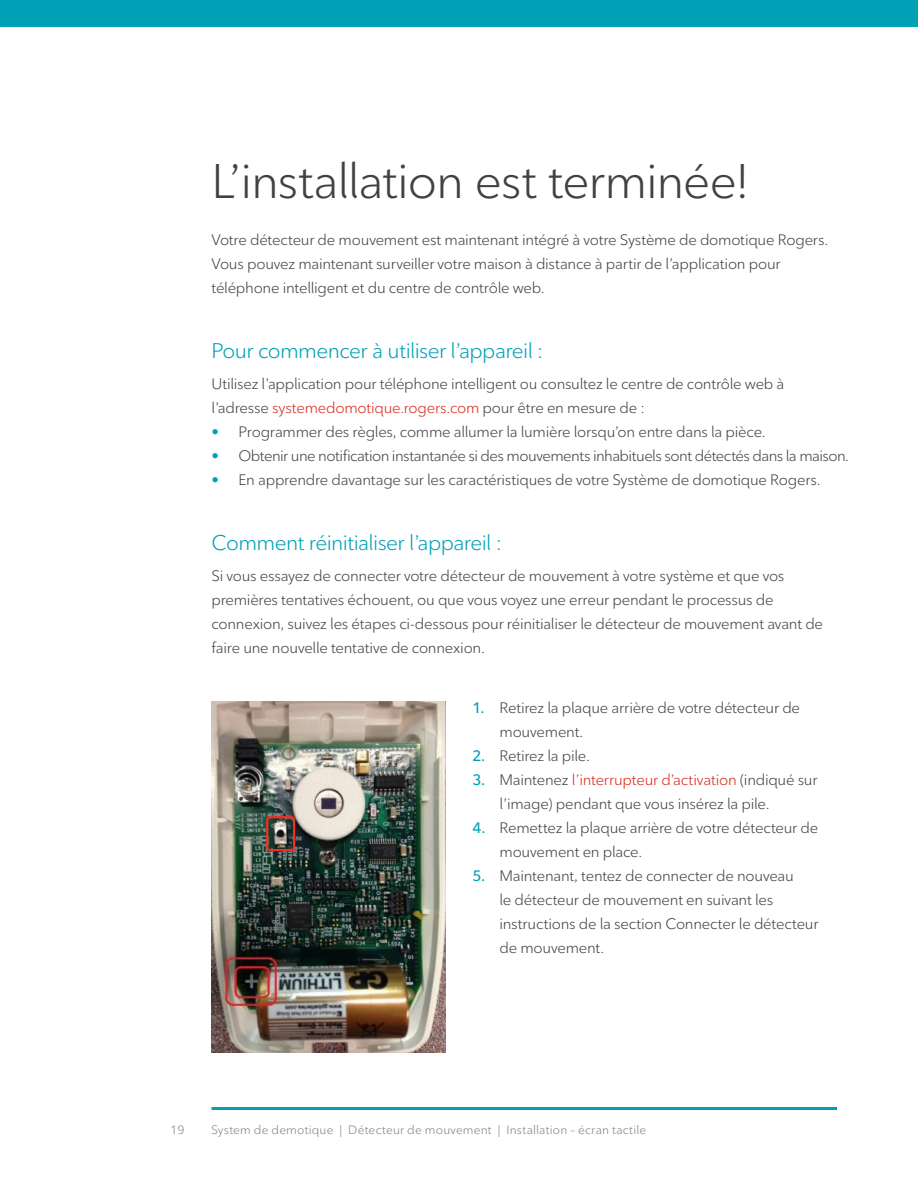
<style>
.page{position:relative;width:918px;height:1188px;background:#fff}
.page>*{position:absolute;margin:0;border:0;box-sizing:border-box;transform-origin:0 0}
.t1{font:48px "Ted Next";letter-spacing:-.025em;color:#424142}
.t2{font:21px "Ted Next";letter-spacing:-.03em;color:#00a0b7}
.t3{font:15px/24px "Ted Next";letter-spacing:-.015em;color:#424142}
.t4{font:15px "Ted Next";letter-spacing:-.035em;color:#424142}
.t5{font:12px "Ted Next";letter-spacing:.015em;color:#808284}
.s1{color:#da291c}
.s2{color:#00a0b7}
.s3{font-weight:600;color:#00a0b7}
</style>
<div class="page">
<div style="left:0;top:0;width:918px;height:27px;background:#00a0b7"></div>
<hr style="left:212px;top:1107px;width:625px;height:3px;background:#00a0b7">
<img style="left:212px;top:702px;width:233px;height:350px">
<h1 class="t1" style="left:212px;top:152px;width:540px">L’installation est terminée!</h1>
<p class="t3" style="left:212px;top:227px;width:618px">Votre détecteur de mouvement est maintenant intégré à votre Système de domotique Rogers.<br>Vous pouvez maintenant surveiller votre maison à distance à partir de l’application pour téléphone intelligent et du centre de contrôle web.</p>
<h2 class="t2" style="left:212px;top:338px;width:333px">Pour commencer à utiliser l’appareil :</h2>
<p class="t3" style="left:212px;top:371px;width:574px">Utilisez l’application pour téléphone intelligent ou consultez le centre de contrôle web à l’adresse <span class="s1">systemedomotique.rogers.com</span> pour être en mesure de :</p>
<p class="t3" style="left:212px;top:419px;width:556px"><span class="s2">•</span> Programmer des règles, comme allumer la lumière lorsqu’on entre dans la pièce.</p>
<p class="t4" style="left:212px;top:446px;width:639px"><span class="s2">•</span> Obtenir une notification instantanée si des mouvements inhabituels sont détectés dans la maison.</p>
<p class="t3" style="left:212px;top:467px;width:611px"><span class="s2">•</span> En apprendre davantage sur les caractéristiques de votre Système de domotique Rogers.</p>
<h2 class="t2" style="left:212px;top:530px;width:292px">Comment réinitialiser l’appareil :</h2>
<p class="t3" style="left:212px;top:563px;width:613px">Si vous essayez de connecter votre détecteur de mouvement à votre système et que vos premières tentatives échouent, ou que vous voyez une erreur pendant le processus de connexion, suivez les étapes ci-dessous pour réinitialiser le détecteur de mouvement avant de faire une nouvelle tentative de connexion.</p>
<p class="t3" style="left:500px;top:695px;width:302px;text-indent:-27px"><span class="s3">1.</span> Retirez la plaque arrière de votre détecteur de mouvement.</p>
<p class="t3" style="left:472px;top:743px;width:119px"><span class="s3">2.</span> Retirez la pile.</p>
<p class="t3" style="left:499px;top:767px;width:319px;text-indent:-27px"><span class="s3">3.</span> Maintenez <span class="s1">l’interrupteur d’activation</span> (indiqué sur l’image) pendant que vous insérez la pile.</p>
<p class="t3" style="left:499px;top:815px;width:320px;text-indent:-27px"><span class="s3">4.</span> Remettez la plaque arrière de votre détecteur de mouvement en place.</p>
<p class="t3" style="left:499px;top:863px;width:321px;text-indent:-27px"><span class="s3">5.</span> Maintenant, tentez de connecter de nouveau<br>le détecteur de mouvement en suivant les instructions de la section Connecter le détecteur de mouvement.</p>
<p class="t5" style="left:171px;top:1123px;width:15px">19</p>
<p class="t5" style="left:211px;top:1123px;width:437px">System de demotique | Détecteur de mouvement | Installation – écran tactile</p>
</div>
